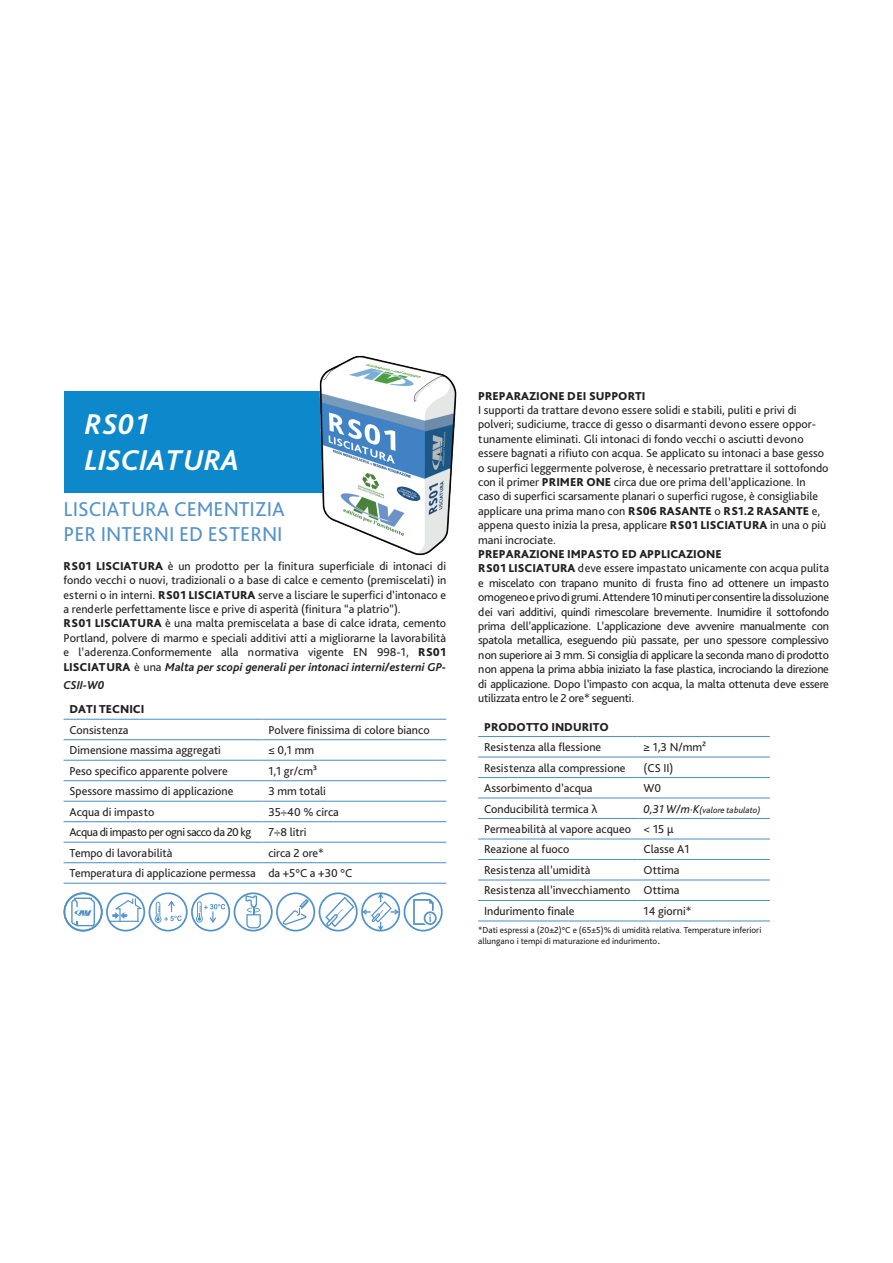
<style>
.page{position:relative;width:893px;height:1263px;background:#fff}
.page>*{position:absolute;margin:0;border:0;box-sizing:border-box;transform-origin:0 0}
.t1{font:italic 700 30px/36px "Bliss Pro";color:#fff}
.t2{font:21px/25.2px "Bliss Pro";color:#5392c9}
.t3{font:12px/14.4px "Bliss Pro";color:#231f20}
.t4{font:12px/14.4px "Bliss Pro";letter-spacing:-.02em;color:#231f20}
.t5{font:800 12px "Bliss Pro";color:#231f20}
.t6{font:12px "Bliss Pro";letter-spacing:-.04em;color:#231f20}
.t7{font:italic 700 12px "Bliss Pro";color:#231f20}
.t8{font:9px/11.4px "Bliss Pro";color:#231f20}
.t9{font:italic 9px "Bliss Pro";color:#231f20}
.s1{font-weight:800}
.s2{font-weight:700;font-style:italic}
.s3{font-size:12px}
</style>
<div class="page">
<div style="left:64px;top:392px;width:267px;height:101px;background:#0c88cb"></div>
<hr style="left:478px;top:736px;width:160px;height:1px;background:#5392c9">
<hr style="left:478px;top:756px;width:160px;height:1px;background:#5392c9">
<hr style="left:478px;top:777px;width:160px;height:1px;background:#5392c9">
<hr style="left:478px;top:797px;width:160px;height:1px;background:#5392c9">
<hr style="left:478px;top:818px;width:160px;height:1px;background:#5392c9">
<hr style="left:478px;top:838px;width:160px;height:1px;background:#5392c9">
<hr style="left:478px;top:859px;width:160px;height:1px;background:#5392c9">
<hr style="left:638px;top:736px;width:132px;height:1px;background:#5392c9">
<hr style="left:638px;top:756px;width:132px;height:1px;background:#5392c9">
<hr style="left:638px;top:777px;width:132px;height:1px;background:#5392c9">
<hr style="left:638px;top:797px;width:132px;height:1px;background:#5392c9">
<hr style="left:638px;top:818px;width:132px;height:1px;background:#5392c9">
<hr style="left:638px;top:838px;width:132px;height:1px;background:#5392c9">
<hr style="left:638px;top:859px;width:132px;height:1px;background:#5392c9">
<hr style="left:478px;top:879px;width:160px;height:1px;background:#5392c9">
<hr style="left:638px;top:879px;width:132px;height:1px;background:#5392c9">
<hr style="left:478px;top:900px;width:160px;height:1px;background:#5392c9">
<hr style="left:478px;top:920px;width:160px;height:1px;background:#5392c9">
<hr style="left:638px;top:900px;width:132px;height:1px;background:#5392c9">
<hr style="left:638px;top:920px;width:132px;height:1px;background:#5392c9">
<hr style="left:64px;top:719px;width:198px;height:1px;background:#5392c9">
<hr style="left:64px;top:739px;width:198px;height:1px;background:#5392c9">
<hr style="left:64px;top:760px;width:198px;height:1px;background:#5392c9">
<hr style="left:64px;top:780px;width:198px;height:1px;background:#5392c9">
<hr style="left:64px;top:801px;width:198px;height:1px;background:#5392c9">
<hr style="left:64px;top:821px;width:198px;height:1px;background:#5392c9">
<hr style="left:64px;top:842px;width:198px;height:1px;background:#5392c9">
<hr style="left:64px;top:862px;width:198px;height:1px;background:#5392c9">
<hr style="left:64px;top:883px;width:198px;height:1px;background:#5392c9">
<hr style="left:262px;top:719px;width:184px;height:1px;background:#5392c9">
<hr style="left:262px;top:739px;width:184px;height:1px;background:#5392c9">
<hr style="left:262px;top:760px;width:184px;height:1px;background:#5392c9">
<hr style="left:262px;top:780px;width:184px;height:1px;background:#5392c9">
<hr style="left:262px;top:801px;width:184px;height:1px;background:#5392c9">
<hr style="left:262px;top:821px;width:184px;height:1px;background:#5392c9">
<hr style="left:262px;top:842px;width:184px;height:1px;background:#5392c9">
<hr style="left:262px;top:862px;width:184px;height:1px;background:#5392c9">
<hr style="left:262px;top:883px;width:184px;height:1px;background:#5392c9">
<img style="left:287px;top:355px;width:170px;height:201px">
<svg style="left:63px;top:892px;width:83px;height:40px"></svg>
<div style="left:149px;top:892px;width:39px;height:39px;border:2px solid #5392c9;border-radius:50%"></div>
<svg style="left:155px;top:901px;width:27px;height:22px"></svg>
<div style="left:191px;top:892px;width:39px;height:39px;border:2px solid #5392c9;border-radius:50%"></div>
<svg style="left:196px;top:901px;width:29px;height:21px"></svg>
<div style="left:234px;top:892px;width:39px;height:39px;border:2px solid #5392c9;border-radius:50%"></div>
<svg style="left:245px;top:895px;width:16px;height:33px"></svg>
<div style="left:276px;top:892px;width:39px;height:39px;border:2px solid #5392c9;border-radius:50%"></div>
<svg style="left:283px;top:899px;width:26px;height:26px"></svg>
<div style="left:319px;top:892px;width:39px;height:39px;border:2px solid #5392c9;border-radius:50%"></div>
<svg style="left:326px;top:897px;width:28px;height:30px"></svg>
<div style="left:361px;top:892px;width:39px;height:39px;border:2px solid #5392c9;border-radius:50%"></div>
<svg style="left:363px;top:894px;width:35px;height:36px"></svg>
<svg style="left:413px;top:899px;width:24px;height:26px"></svg>
<div style="left:404px;top:892px;width:39px;height:39px;border:2px solid #5392c9;border-radius:50%"></div>
<h1 class="t1" style="left:85px;top:405px;width:156px">RS01<br>LISCIATURA</h1>
<h2 class="t2" style="left:64px;top:496px;width:223px">LISCIATURA CEMENTIZIA<br>PER INTERNI ED ESTERNI</h2>
<p class="t3" style="left:64px;top:558px;width:384px"><span class="s1">RS01 LISCIATURA</span> è un prodotto per la finitura superficiale di intonaci di fondo vecchi o nuovi, tradizionali o a base di calce e cemento (premiscelati) in esterni o in interni. <span class="s1">RS01 LISCIATURA</span> serve a lisciare le superfici d’intonaco e a renderle perfettamente lisce e prive di asperità (finitura “a platrio”).<br><span class="s1">RS01 LISCIATURA</span> è una malta premiscelata a base di calce idrata, cemento Portland, polvere di marmo e speciali additivi atti a migliorarne la lavorabilità e l’aderenza.Conformemente alla normativa vigente EN 998-1, <span class="s1">RS01<br>LISCIATURA</span> è una <span class="s2">Malta per scopi generali per intonaci interni/esterni GP-</span></p>
<p class="t7" style="left:64px;top:677px;width:43px">CSII-W0</p>
<p class="t5" style="left:70px;top:702px;width:76px">DATI TECNICI</p>
<p class="t3" style="left:70px;top:722px;width:60px">Consistenza</p>
<p class="t3" style="left:268px;top:722px;width:163px">Polvere finissima di colore bianco</p>
<p class="t3" style="left:70px;top:743px;width:153px">Dimensione massima aggregati</p>
<p class="t3" style="left:268px;top:743px;width:47px">≤ 0,1 mm</p>
<p class="t3" style="left:70px;top:763px;width:160px">Peso specifico apparente polvere</p>
<p class="t3" style="left:268px;top:763px;width:50px">1,1 gr/cm³</p>
<p class="t3" style="left:70px;top:784px;width:165px">Spessore massimo di applicazione</p>
<p class="t3" style="left:268px;top:784px;width:59px">3 mm totali</p>
<p class="t3" style="left:70px;top:804px;width:86px">Acqua di impasto</p>
<p class="t3" style="left:268px;top:804px;width:72px">35÷40 % circa</p>
<p class="t6" style="left:70px;top:825px;width:183px">Acqua di impasto per ogni sacco da 20 kg</p>
<p class="t3" style="left:268px;top:825px;width:40px">7÷8 litri</p>
<p class="t3" style="left:70px;top:845px;width:104px">Tempo di lavorabilità</p>
<p class="t3" style="left:70px;top:842px;width:284px;line-height:20.5px;text-indent:199px">circa 2 ore*<br>Temperatura di applicazione permessa da +5°C a +30 °C</p>
<p class="t5" style="left:478px;top:388px;width:169px">PREPARAZIONE DEI SUPPORTI</p>
<p class="t3" style="left:478px;top:403px;width:352px">I supporti da trattare devono essere solidi e stabili, puliti e privi di polveri; sudiciume, tracce di gesso o disarmanti devono essere oppor&shy;tunamente eliminati. Gli intonaci di fondo vecchi o asciutti devono essere bagnati a rifiuto con acqua. Se applicato su intonaci a base gesso o superfici leggermente polverose, è necessario pretrattare il sottofondo con il primer <span class="s1">PRIMER ONE</span> circa due ore prima dell’applicazione. In caso di superfici scarsamente planari o superfici rugose, è consigliabile applicare una prima mano con <span class="s1">RS06 RASANTE</span> o <span class="s1">RS1.2 RASANTE</span> e, appena questo inizia la presa, applicare <span class="s1">RS01 LISCIATURA</span> in una o più mani incrociate.</p>
<p class="t4" style="left:478px;top:547px;width:352px"><span class="s1">PREPARAZIONE IMPASTO ED APPLICAZIONE<br>RS01 LISCIATURA</span> deve essere impastato unicamente con acqua pulita e miscelato con trapano munito di frusta fino ad ottenere un impasto omogeneo e privo di grumi. Attendere 10 minuti per consentire la dissoluzione dei vari additivi, quindi rimescolare brevemente. Inumidire il sottofondo prima dell’applicazione. L’applicazione deve avvenire manualmente con spatola metallica, eseguendo più passate, per uno spessore complessivo non superiore ai 3 mm. Si consiglia di applicare la seconda mano di prodotto non appena la prima abbia iniziato la fase plastica, incrociando la direzione di applicazione. Dopo l’impasto con acqua, la malta ottenuta deve essere utilizzata entro le 2 ore* seguenti.</p>
<p class="t5" style="left:484px;top:719px;width:126px">PRODOTTO INDURITO</p>
<p class="t3" style="left:484px;top:739px;width:119px">Resistenza alla flessione</p>
<p class="t3" style="left:644px;top:739px;width:64px">≥ 1,3 N/mm²</p>
<p class="t3" style="left:484px;top:760px;width:143px">Resistenza alla compressione</p>
<p class="t3" style="left:644px;top:760px;width:31px">(CS II)</p>
<p class="t3" style="left:484px;top:780px;width:110px">Assorbimento d’acqua</p>
<p class="t3" style="left:644px;top:780px;width:19px">W0</p>
<p class="t3" style="left:484px;top:801px;width:115px">Conducibilità termica λ</p>
<p class="t9" style="left:644px;top:804px;width:118px"><span class="s3">0,31 W/m·K</span>(valore tabulato)</p>
<p class="t3" style="left:484px;top:818px;width:191px;line-height:20.5px">Permeabilità al vapore acqueo &lt; 15 µ<br>Reazione al fuoco</p>
<p class="t3" style="left:644px;top:842px;width:47px">Classe A1</p>
<p class="t3" style="left:484px;top:862px;width:108px">Resistenza all’umidità</p>
<p class="t3" style="left:484px;top:859px;width:197px;line-height:20.5px;text-align:justify;text-indent:159px">Ottima Resistenza all’invecchiamento Ottima Indurimento finale</p>
<p class="t3" style="left:644px;top:903px;width:49px">14 giorni*</p>
<p class="t8" style="left:478px;top:924px;width:285px">*Dati espressi a (20±2)°C e (65±5)% di umidità relativa. Temperature inferiori allungano i tempi di maturazione ed indurimento<span class="s3">.</span></p>
</div>
